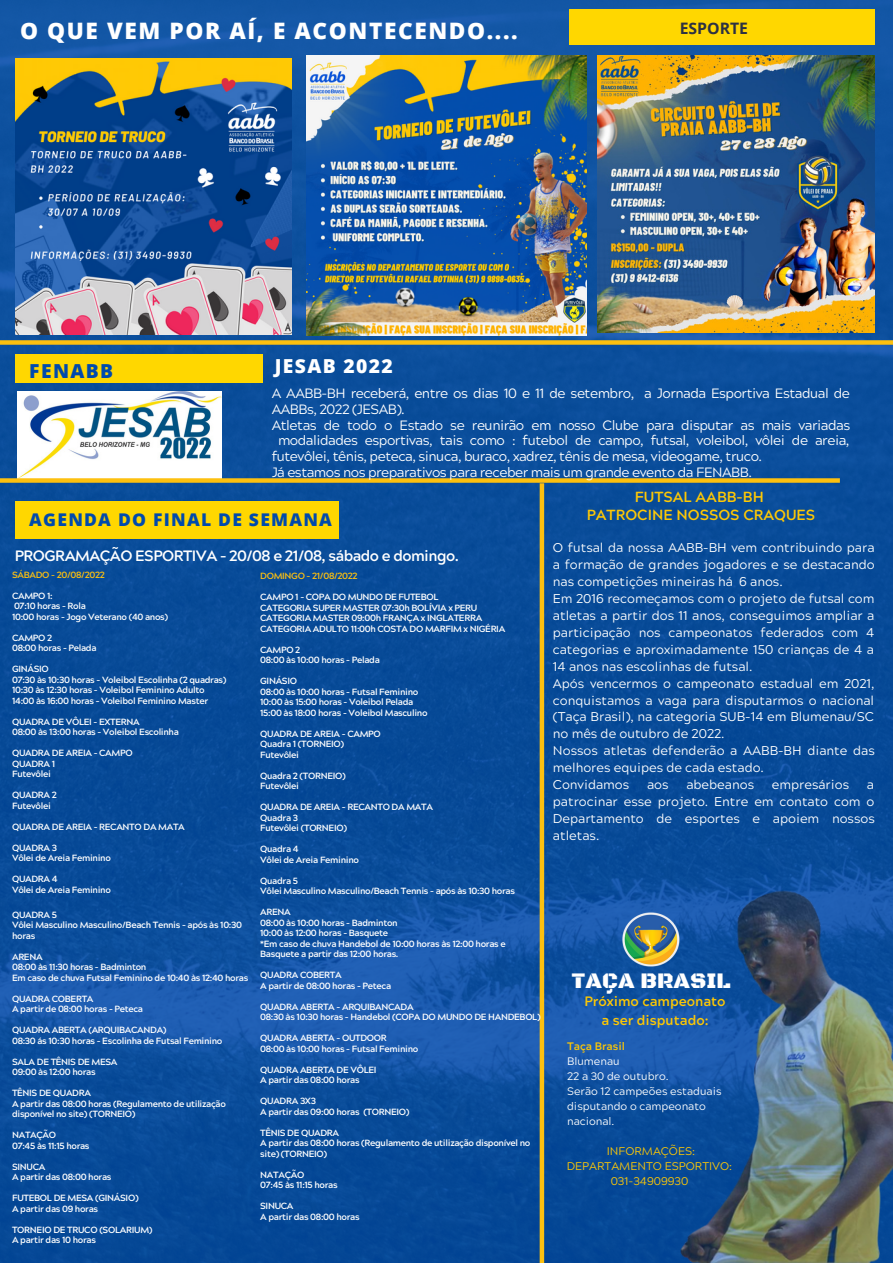
<style>
.page{position:relative;width:893px;height:1264px;background:#fff}
.page>*{position:absolute;margin:0;border:0;box-sizing:border-box;transform-origin:0 0}
.t1{font:800 22.65px "Open Sans";letter-spacing:.07em;color:#fff}
.t2{font:22.65px "Black Ops One";color:#fff}
.t3{font:800 19.35px "Open Sans";letter-spacing:.07em;color:#fff}
.t4{font:800 19.35px "Open Sans";letter-spacing:.07em;color:#004aad}
.t5{font:800 17.55px "Open Sans";letter-spacing:.07em;color:#004aad}
.t6{font:700 15.75px "Open Sans";color:#2c3143}
.t7{font:700 15px "Acherus Grotesque";letter-spacing:-.035em;color:#fff}
.t8{font:700 14.7px/18px "Acherus Grotesque";color:#fec804;text-align:center}
.t9{font:700 13.65px/18.8px "Acherus Grotesque";color:#fec804;text-align:center}
.t10{font:13.5px "Acherus Grotesque";letter-spacing:-.035em;color:#fff}
.t11{font:12.75px/17px "Acherus Grotesque";color:#fff}
.t12{font:11.1px/14.9px "Acherus Grotesque";color:#fec805;text-align:center}
.t13{font:10.8px/15px "Acherus Grotesque";color:#fff}
.t14{font:700 10.8px "Acherus Grotesque";color:#fec804}
.t15{font:700 9px/10.5px "Acherus Grotesque";letter-spacing:-.035em;color:#fff}
.t16{font:700 9px "Acherus Grotesque";letter-spacing:-.035em;color:#fdc00f}
</style>
<div class="page">
<img style="left:0;top:0;width:892px;height:1262px">
<img style="left:15px;top:58px;width:277px;height:277px">
<img style="left:598px;top:56px;width:276px;height:276px">
<img style="left:306px;top:55px;width:280px;height:280px">
<div style="left:569px;top:9px;width:306px;height:35px;background:#ffd700"></div>
<div style="left:15px;top:501px;width:324px;height:37px;background:#ffd700"></div>
<img style="left:17px;top:391px;width:205px;height:87px">
<div style="left:15px;top:355px;width:247px;height:28px;background:#ffd700"></div>
<div style="left:0;top:340px;width:892px;height:5px;background:#fdc00f"></div>
<div style="left:0;top:478px;width:839px;height:5px;background:#fdc00f"></div>
<div style="left:539px;top:483px;width:5px;height:779px;background:#fdc00f"></div>
<img style="left:664px;top:885px;width:228px;height:377px">
<img style="left:621px;top:911px;width:60px;height:56px">
<h1 class="t1" style="left:20px;top:15px;width:499px">O QUE VEM POR AÍ, E ACONTECENDO....</h1>
<h3 class="t6" style="left:679px;top:17px;width:70px">ESPORTE</h3>
<h2 class="t4" style="left:29px;top:357px;width:85px">FENABB</h2>
<h2 class="t3" style="left:275px;top:352px;width:119px">JESAB 2022</h2>
<h3 class="t10" style="left:272px;top:388px;width:579px">A AABB-BH receberá, entre os dias 10 e 11 de setembro, a Jornada Esportiva Estadual de</h3>
<h3 class="t10" style="left:272px;top:404px;width:134px">AABBs, 2022 (JESAB).</h3>
<h3 class="t10" style="left:272px;top:419px;width:580px">Atletas de todo o Estado se reunirão em nosso Clube para disputar as mais variadas</h3>
<h3 class="t10" style="left:278px;top:435px;width:573px">modalidades esportivas, tais como : futebol de campo, futsal, voleibol, vôlei de areia,</h3>
<h3 class="t10" style="left:272px;top:451px;width:492px">futevôlei, tênis, peteca, sinuca, buraco, xadrez, tênis de mesa, videogame, truco.</h3>
<h3 class="t10" style="left:272px;top:467px;width:481px">Já estamos nos preparativos para receber mais um grande evento da FENABB.</h3>
<h3 class="t5" style="left:29px;top:507px;width:304px">AGENDA DO FINAL DE SEMANA</h3>
<h3 class="t7" style="left:15px;top:549px;width:445px">PROGRAMAÇÃO ESPORTIVA - 20/08 e 21/08, sábado e domingo.</h3>
<p class="t16" style="left:12px;top:571px;width:94px">SÁBADO - 20/08/2022</p>
<p class="t15" style="left:12px;top:592px;width:158px">CAMPO 1:<br>07:10 horas - Rola<br>10:00 horas - Jogo Veterano (40 anos)</p>
<p class="t15" style="left:12px;top:633px;width:86px">CAMPO 2<br>08:00 horas - Pelada</p>
<p class="t15" style="left:12px;top:665px;width:216px">GINÁSIO<br>07:30 às 10:30 horas - Voleibol Escolinha (2 quadras)<br>10:30 às 12:30 horas - Voleibol Feminino Adulto 14:00 às 16:00 horas – Voleibol Feminino Master</p>
<p class="t15" style="left:12px;top:717px;width:168px">QUADRA DE VÔLEI - EXTERNA<br>08:00 às 13:00 horas - Voleibol Escolinha</p>
<p class="t15" style="left:12px;top:749px;width:122px">QUADRA DE AREIA - CAMPO<br>QUADRA 1<br>Futevôlei</p>
<p class="t15" style="left:12px;top:791px;width:46px">QUADRA 2<br>Futevôlei</p>
<p class="t15" style="left:12px;top:822px;width:174px">QUADRA DE AREIA - RECANTO DA MATA</p>
<p class="t15" style="left:12px;top:843px;width:100px">QUADRA 3<br>Vôlei de Areia Feminino</p>
<p class="t15" style="left:12px;top:875px;width:100px">QUADRA 4<br>Vôlei de Areia Feminino</p>
<p class="t15" style="left:12px;top:910px;width:231px">QUADRA 5<br>Vôlei Masculino Masculino/Beach Tennis - após às 10:30 horas</p>
<p class="t15" style="left:12px;top:952px;width:238px">ARENA<br>08:00 às 11:30 horas - Badminton<br>Em caso de chuva Futsal Feminino de 10:40 às 12:40 horas</p>
<p class="t15" style="left:12px;top:994px;width:132px">QUADRA COBERTA<br>A partir de 08:00 horas - Peteca</p>
<p class="t15" style="left:12px;top:1026px;width:212px">QUADRA ABERTA (ARQUIBACANDA)<br>08:30 ás 10:30 horas - Escolinha de Futsal Feminino</p>
<p class="t15" style="left:12px;top:1057px;width:107px">SALA DE TÊNIS DE MESA<br>09:00 às 12:00 horas</p>
<p class="t15" style="left:12px;top:1089px;width:215px">TÊNIS DE QUADRA<br>A partir das 08:00 horas (Regulamento de utilização disponível no site) (TORNEIO)</p>
<p class="t15" style="left:12px;top:1131px;width:79px">NATAÇÃO<br>07:45 às 11:15 horas</p>
<p class="t15" style="left:12px;top:1162px;width:101px">SINUCA<br>A partir das 08:00 horas</p>
<p class="t15" style="left:12px;top:1194px;width:128px">FUTEBOL DE MESA (GINÁSIO)<br>A partir das 09 horas</p>
<p class="t15" style="left:12px;top:1225px;width:142px">TORNEIO DE TRUCO (SOLARIUM)<br>A partir das 10 horas</p>
<p class="t16" style="left:260px;top:572px;width:99px">DOMINGO - 21/08/2022</p>
<p class="t15" style="left:260px;top:593px;width:246px">CAMPO 1 - COPA DO MUNDO DE FUTEBOL<br>CATEGORIA SUPER MASTER 07:30h BOLÍVIA x PERU CATEGORIA MASTER 09:00h FRANÇA x INGLATERRA CATEGORIA ADULTO 11:00h COSTA DO MARFIM x NIGÉRIA</p>
<p class="t15" style="left:260px;top:645px;width:121px">CAMPO 2<br>08:00 às 10:00 horas - Pelada</p>
<p class="t15" style="left:260px;top:677px;width:169px">GINÁSIO<br>08:00 às 10:00 horas - Futsal Feminino<br>10:00 às 15:00 horas - Voleibol Pelada<br>15:00 às 18:00 horas - Voleibol Masculino</p>
<p class="t15" style="left:260px;top:729px;width:122px">QUADRA DE AREIA - CAMPO<br>Quadra 1 (TORNEIO)<br>Futevôlei</p>
<p class="t15" style="left:260px;top:771px;width:87px">Quadra 2 (TORNEIO)<br>Futevôlei</p>
<p class="t15" style="left:260px;top:803px;width:174px">QUADRA DE AREIA - RECANTO DA MATA<br>Quadra 3<br>Futevôlei (TORNEIO)</p>
<p class="t15" style="left:260px;top:845px;width:100px">Quadra 4<br>Vôlei de Areia Feminino</p>
<p class="t15" style="left:260px;top:876px;width:256px">Quadra 5<br>Vôlei Masculino Masculino/Beach Tennis - após às 10:30 horas</p>
<p class="t15" style="left:260px;top:908px;width:247px">ARENA<br>08:00 às 10:00 horas - Badminton<br>10:00 às 12:00 horas - Basquete<br>*Em caso de chuva Handebol de 10:00 horas às 12:00 horas e<br>Basquete a partir das 12:00 horas.</p>
<p class="t15" style="left:260px;top:970px;width:132px">QUADRA COBERTA<br>A partir de 08:00 horas - Peteca</p>
<p class="t15" style="left:260px;top:1002px;width:282px">QUADRA ABERTA - ARQUIBANCADA<br>08:30 às 10:30 horas - Handebol (COPA DO MUNDO DE HANDEBOL)</p>
<p class="t15" style="left:260px;top:1033px;width:160px">QUADRA ABERTA - OUTDOOR<br>08:00 às 10:00 horas - Futsal Feminino</p>
<p class="t15" style="left:260px;top:1065px;width:118px">QUADRA ABERTA DE VÔLEI<br>A partir das 08:00 horas</p>
<p class="t15" style="left:260px;top:1096px;width:151px">QUADRA 3X3<br>A partir das 09:00 horas (TORNEIO)</p>
<p class="t15" style="left:260px;top:1128px;width:272px">TÊNIS DE QUADRA<br>A partir das 08:00 horas (Regulamento de utilização disponível no site) (TORNEIO)</p>
<p class="t15" style="left:260px;top:1170px;width:79px">NATAÇÃO<br>07:45 às 11:15 horas</p>
<p class="t15" style="left:260px;top:1201px;width:101px">SINUCA<br>A partir das 08:00 horas</p>
<h3 class="t8" style="left:586px;top:489px;width:230px">FUTSAL AABB-BH<br>PATROCINE NOSSOS CRAQUES</h3>
<p class="t11" style="left:553px;top:541px;width:323px">O futsal da nossa AABB-BH vem contribuindo para a formação de grandes jogadores e se destacando nas competições mineiras há 6 anos.<br>Em 2016 recomeçamos com o projeto de futsal com atletas a partir dos 11 anos, conseguimos ampliar a participação nos campeonatos federados com 4 categorias e aproximadamente 150 crianças de 4 a 14 anos nas escolinhas de futsal.<br>Após vencermos o campeonato estadual em 2021, conquistamos a vaga para disputarmos o nacional (Taça Brasil), na categoria SUB-14 em Blumenau/SC no mês de outubro de 2022.<br>Nossos atletas defenderão a AABB-BH diante das melhores equipes de cada estado.<br>Convidamos</p>
<h3 class="t11" style="left:647px;top:778px;width:23px">aos</h3>
<h3 class="t11" style="left:686px;top:778px;width:69px">abebeanos</h3>
<h3 class="t11" style="left:771px;top:778px;width:79px">empresários</h3>
<h3 class="t11" style="left:553px;top:778px;width:323px;text-align:justify;text-indent:314px">a patrocinar esse projeto. Entre em contato com o Departamento de esportes e apoiem nossos atletas.</h3>
<h1 class="t2" style="left:571px;top:967px;width:160px">TAÇA BRASIL</h1>
<h3 class="t9" style="left:584px;top:993px;width:143px">Próximo campeonato a ser disputado:</h3>
<p class="t14" style="left:567px;top:1041px;width:59px">Taça Brasil</p>
<p class="t13" style="left:567px;top:1055px;width:156px">Blumenau<br>22 a 30 de outubro.<br>Serão 12 campeões estaduais disputando o campeonato nacional.</p>
<p class="t12" style="left:566px;top:1145px;width:167px">INFORMAÇÕES:<br>DEPARTAMENTO ESPORTIVO:<br>031-34909930</p>
</div>
